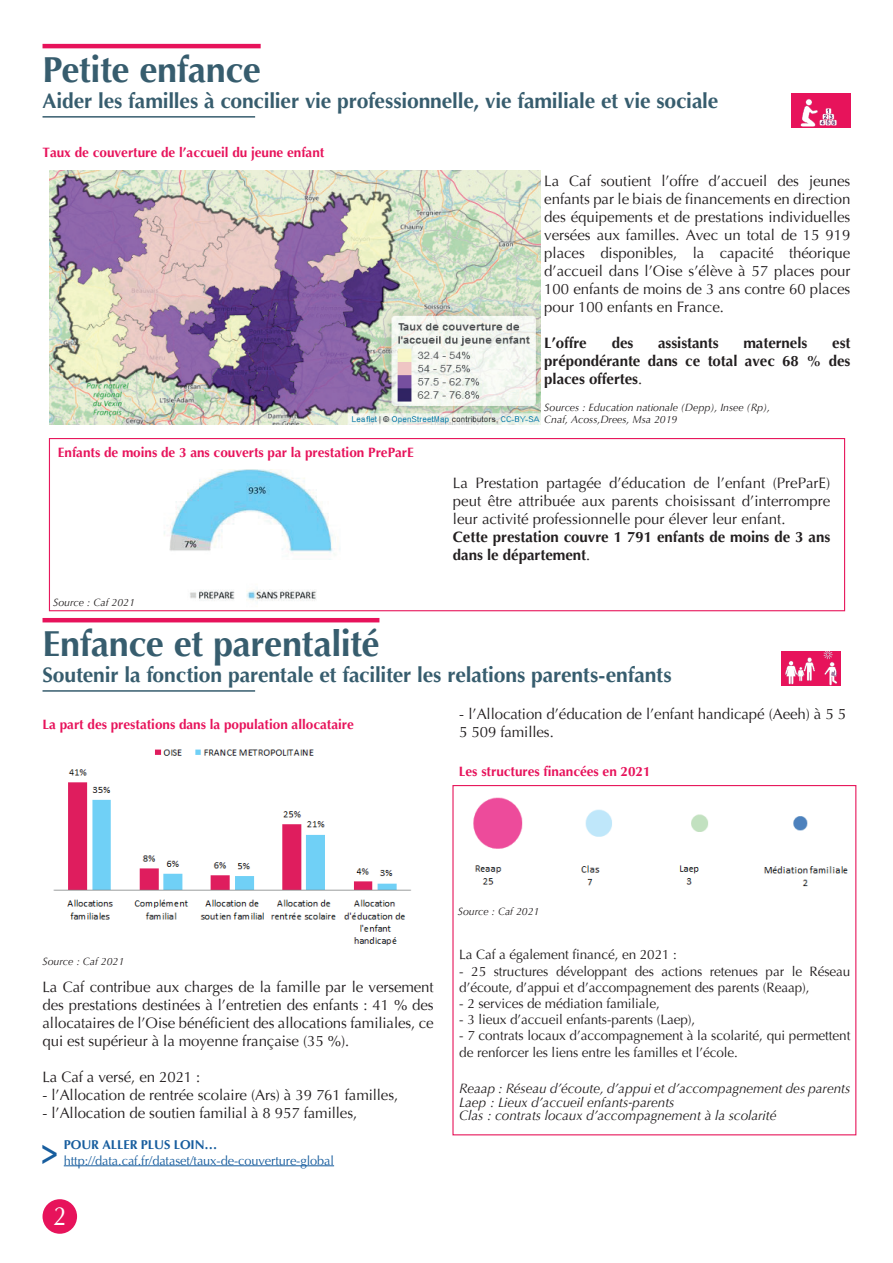
<style>
.page{position:relative;width:893px;height:1263px;background:#fff}
.page>*{position:absolute;margin:0;border:0;box-sizing:border-box;transform-origin:0 0}
.t1{font:700 37.2px "Optima";color:#175d9e;scale:.75 1}
.t2{font:700 36px "Optima";letter-spacing:-.01em;color:#375d6e}
.t3{font:26.4px "CG Omega";color:#fff;scale:.91 1}
.t4{font:700 21px "Optima";letter-spacing:-.01em;color:#375d6e}
.t5{font:15px/18px "Optima";letter-spacing:-.005em;color:#231f20;text-align:justify}
.t6{font:700 15px/18px "Optima";letter-spacing:-.005em;color:#231f20;text-align:justify}
.t7{font:13.5px/16.2px "Optima";letter-spacing:-.005em;color:#231f20}
.t8{font:700 13.5px "Optima";color:#e7135b}
.t9{font:italic 13.5px/13.2px "Optima";letter-spacing:-.005em;color:#231f20}
.t10{font:12.75px "Optima";letter-spacing:-.005em;color:#175d9e}
.t11{font:700 12.75px "Optima";letter-spacing:-.005em;color:#175d9e}
.t12{font:italic 10.5px/12.6px "Optima";color:#231f20}
.s1{font-weight:400}
</style>
<div class="page">
<img style="left:164px;top:469px;width:176px;height:132px">
<div style="left:49px;top:438px;width:796px;height:173px;border:1px solid #e7185c"></div>
<div style="left:43px;top:1199px;width:34px;height:35px;background:#e7135b;border-radius:50%"></div>
<hr style="left:43px;top:44px;width:218px;height:4px;background:#e7135b">
<hr style="left:43px;top:116px;width:212px;height:2px;background:#375d6e">
<img style="left:791px;top:93px;width:59px;height:34px">
<hr style="left:43px;top:618px;width:336px;height:4px;background:#e7135b">
<hr style="left:43px;top:690px;width:212px;height:2px;background:#375d6e">
<svg style="left:781px;top:651px;width:60px;height:1px"></svg>
<div style="left:781px;top:652px;width:60px;height:34px;background:#e7135b"></div>
<img style="left:785px;top:652px;width:53px;height:33px">
<img style="left:50px;top:170px;width:490px;height:255px">
<img style="left:53px;top:749px;width:358px;height:197px">
<hr style="left:64px;top:1165px;width:270px;height:1px;background:#175d9e">
<img style="left:473px;top:797px;width:375px;height:90px">
<h2 class="t2" style="left:43px;top:50px;width:220px">Petite enfance</h2>
<h3 class="t4" style="left:43px;top:88px;width:677px">Aider les familles à concilier vie professionnelle, vie familiale et vie sociale</h3>
<p class="t8" style="left:43px;top:145px;width:283px">Taux de couverture de l’accueil du jeune enfant</p>
<p class="t8" style="left:58px;top:444px;width:358px">Enfants de moins de 3 ans couverts par la prestation PreParE</p>
<p class="t12" style="left:53px;top:596px;width:83px">Source : Caf 2021</p>
<p class="t5" style="left:544px;top:172px;width:308px">La Caf soutient l’offre d’accueil des jeunes enfants par le biais de financements en direction des équipements et de prestations individuelles versées aux familles. Avec un total de 15 919 places disponibles, la capacité théorique d’accueil dans l’Oise s’élève à 57 places pour 100 enfants de moins de 3 ans contre 60 places pour 100 enfants en France.</p>
<p class="t6" style="left:544px;top:334px;width:44px">L’offre</p>
<p class="t6" style="left:612px;top:334px;width:23px">des</p>
<p class="t6" style="left:658px;top:334px;width:62px">assistants</p>
<p class="t6" style="left:743px;top:334px;width:65px">maternels</p>
<p class="t6" style="left:544px;top:334px;width:308px;text-indent:288px">est prépondérante dans ce total avec 68 % des places offertes<span class="s1">.</span></p>
<p class="t12" style="left:544px;top:401px;width:227px">Sources : Education nationale (Depp), Insee (Rp),<br>Cnaf, Acoss,Drees, Msa 2019</p>
<p class="t5" style="left:453px;top:474px;width:379px">La Prestation partagée d’éducation de l’enfant (PreParE) peut être attribuée aux parents choisissant d’interrompre leur activité professionnelle pour élever leur enfant.</p>
<p class="t6" style="left:453px;top:528px;width:379px">Cette prestation couvre 1 791 enfants de moins de 3 ans dans le département<span class="s1">.</span></p>
<h2 class="t2" style="left:43px;top:624px;width:338px">Enfance et parentalité</h2>
<h3 class="t4" style="left:43px;top:663px;width:630px">Soutenir la fonction parentale et faciliter les relations parents-enfants</h3>
<p class="t8" style="left:43px;top:716px;width:313px">La part des prestations dans la population allocataire</p>
<p class="t5" style="left:459px;top:705px;width:388px">- l’Allocation d’éducation de l’enfant handicapé (Aeeh) à 5 5<br>5 509 familles.</p>
<p class="t8" style="left:459px;top:763px;width:193px">Les structures financées en 2021</p>
<p class="t12" style="left:43px;top:955px;width:83px">Source : Caf 2021</p>
<p class="t5" style="left:43px;top:978px;width:393px">La Caf contribue aux charges de la famille par le versement des prestations destinées à l’entretien des enfants : 41 % des allocataires de l’Oise bénéficient des allocations familiales, ce qui est supérieur à la moyenne française (35 %).</p>
<p class="t5" style="left:43px;top:1068px;width:159px">La Caf a versé, en 2021 :</p>
<p class="t5" style="left:43px;top:1086px;width:357px">- l’Allocation de rentrée scolaire (Ars) à 39 761 familles,</p>
<p class="t5" style="left:43px;top:1104px;width:316px">- l’Allocation de soutien familial à 8 957 familles,</p>
<h1 class="t1" style="left:41px;top:1130px;width:24px">&gt;</h1>
<p class="t11" style="left:64px;top:1138px;width:155px">POUR ALLER PLUS LOIN…</p>
<p class="t10" style="left:64px;top:1153px;width:272px">http://data.caf.fr/dataset/taux-de-couverture-global</p>
<h3 class="t3" style="left:53px;top:1200px;width:16px">2</h3>
<p class="t12" style="left:458px;top:905px;width:83px">Source : Caf 2021</p>
<p class="t7" style="left:459px;top:947px;width:219px">La Caf a également financé, en 2021 :</p>
<p class="t7" style="left:459px;top:963px;width:393px">- 25 structures développant des actions retenues par le Réseau d’écoute, d’appui et d’accompagnement des parents (Reaap),</p>
<p class="t7" style="left:459px;top:995px;width:202px">- 2 services de médiation familiale,</p>
<p class="t7" style="left:459px;top:1012px;width:237px">- 3 lieux d’accueil enfants-parents (Laep),</p>
<p class="t7" style="left:459px;top:1028px;width:393px">- 7 contrats locaux d’accompagnement à la scolarité, qui permettent de renforcer les liens entre les familles et l’école.</p>
<p class="t9" style="left:459px;top:1082px;width:393px">Reaap : Réseau d’écoute, d’appui et d’accompagnement des parents<br>Laep : Lieux d’accueil enfants-parents<br>Clas : contrats locaux d’accompagnement à la scolarité</p>
</div>
